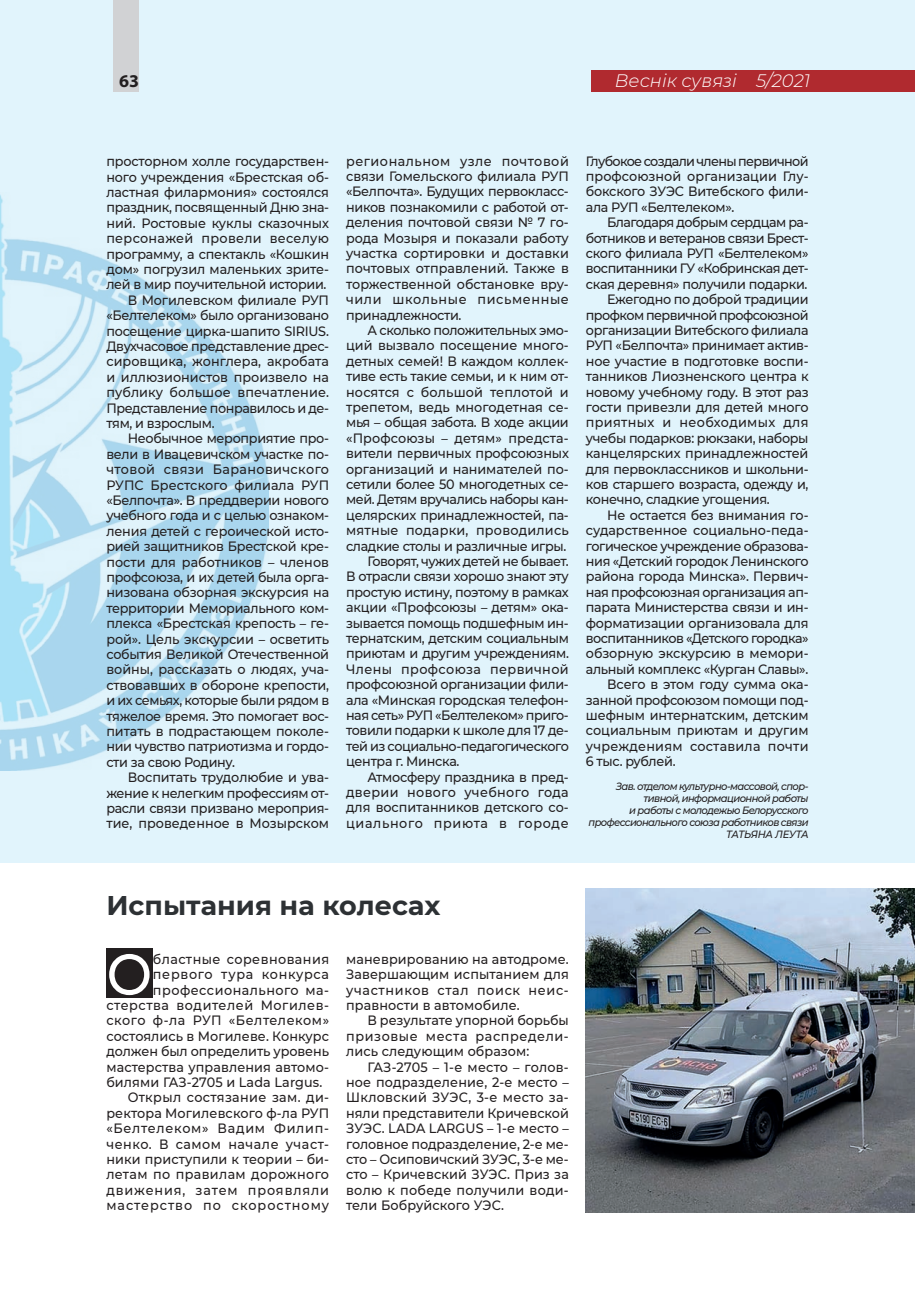
<style>
.page{position:relative;width:915px;height:1306px;background:#fff}
.page>*{position:absolute;margin:0;border:0;box-sizing:border-box;transform-origin:0 0}
._000_Text_OSNOV{font:500 57.45px "Montserrat";color:#fff;scale:.94 1}
._500_Text_OSNOV{font:700 27px "Montserrat";color:#2d3134}
.t1{font:italic 300 18px "Montserrat";color:#fff}
.t2{font:700 18px "Myriad Pro";color:#231f20}
._000_Text_OSNOV-2{font:500 13.5px/15.5px "Montserrat";color:#231f20;text-align:justify;scale:.94 1}
._000_Text_OSNOV-3{font:500 13.5px "Montserrat";letter-spacing:.04em;color:#231f20;scale:.94 1}
._000_Text_OSNOV-4{font:500 13.5px "Montserrat";letter-spacing:.045em;color:#231f20;scale:.94 1}
._000_Text_OSNOV-5{font:500 13.5px "Montserrat";letter-spacing:.035em;color:#231f20;scale:.94 1}
._000_Text_OSNOV-6{font:500 13.5px "Montserrat";letter-spacing:.055em;color:#231f20;scale:.94 1}
._000_Text_OSNOV-7{font:italic 500 10.5px/12px "Montserrat";letter-spacing:-.06em;color:#231f20;text-align:right;scale:.94 1}
._000_Text_OSNOV-8{font:italic 500 10.5px "Montserrat";letter-spacing:-.035em;color:#231f20;scale:.94 1}
</style>
<div class="page">
<div style="left:106px;top:947px;width:47px;height:50px;background:#231f20"></div>
<div style="left:0;top:0;width:914px;height:862px;background:#e1f4fc"></div>
<img style="left:0;top:194px;width:268px;height:577px">
<img style="left:585px;top:888px;width:329px;height:324px">
<div style="left:113px;top:0;width:25px;height:91px;background:#d1d2d4"></div>
<div style="left:591px;top:70px;width:323px;height:21px;background:#b02a2f"></div>
<h3 class="t2" style="left:119px;top:69px;width:21px">63</h3>
<h3 class="t1" style="left:614px;top:68px;width:197px">Веснiк сувязi 5/2021</h3>
<p class="_000_Text_OSNOV-2" style="left:106px;top:153px;width:238px">просторном холле государствен&shy;ного учреждения «Брестская об&shy;ластная филармония» состоялся праздник, посвященный Дню зна&shy;ний. Ростовые куклы сказочных персонажей провели веселую программу, а спектакль «Кошкин дом» погрузил маленьких зрите&shy;лей в мир поучительной истории.</p>
<p class="_000_Text_OSNOV-2" style="left:106px;top:292px;width:238px;text-indent:21px">В Могилевском филиале РУП «Белтелеком» было организовано посещение цирка-шапито SIRIUS.<br>Двухчасовое представление дрес&shy;сировщика, жонглера, акробата и иллюзионистов произвело на публику большое впечатление.<br>Представление понравилось и де&shy;тям, и взрослым.</p>
<p class="_000_Text_OSNOV-2" style="left:106px;top:430px;width:238px;text-indent:21px">Необычное мероприятие про&shy;вели в Ивацевичском участке по&shy;чтовой связи Барановичского РУПС Брестского филиала РУП «Белпочта». В преддверии нового учебного года и с целью ознаком&shy;ления детей с героической исто&shy;рией защитников Брестской кре&shy;пости для работников – членов профсоюза, и их детей была орга&shy;низована обзорная экскурсия на территории Мемориального ком&shy;плекса «Брестская крепость – ге&shy;рой». Цель экскурсии – осветить события Великой Отечественной войны, рассказать о людях, уча&shy;ствовавших в обороне крепости, и их семьях, которые были рядом в тяжелое время. Это помогает вос&shy;питать в подрастающем поколе&shy;нии чувство патриотизма и гордо&shy;сти за свою Родину.</p>
<p class="_000_Text_OSNOV-2" style="left:106px;top:769px;width:238px;text-indent:21px">Воспитать трудолюбие и ува&shy;жение к нелегким профессиям от&shy;расли связи призвано мероприя&shy;тие, проведенное в Мозырском</p>
<p class="_000_Text_OSNOV-2" style="left:346px;top:153px;width:238px">региональном узле почтовой связи Гомельского филиала РУП «Белпочта». Будущих первокласс&shy;ников познакомили с работой от&shy;деления почтовой связи № 7 го&shy;рода Мозыря и показали работу участка сортировки и доставки почтовых отправлений. Также в торжественной обстановке вру&shy;чили школьные письменные принадлежности.</p>
<p class="_000_Text_OSNOV-2" style="left:346px;top:322px;width:238px;text-indent:21px">А сколько положительных эмо&shy;ций вызвало посещение много&shy;детных семей! В каждом коллек&shy;тиве есть такие семьи, и к ним от&shy;носятся с большой теплотой и трепетом, ведь многодетная се&shy;мья – общая забота. В ходе акции «Профсоюзы – детям» предста&shy;вители первичных профсоюзных организаций и нанимателей по&shy;сетили более 50 многодетных се&shy;мей. Детям вручались наборы кан&shy;целярских принадлежностей, па&shy;мятные подарки, проводились сладкие столы и различные игры.</p>
<p class="_000_Text_OSNOV-2" style="left:346px;top:553px;width:238px;text-indent:21px">Говорят, чужих детей не бывает.<br>В отрасли связи хорошо знают эту простую истину, поэтому в рамках акции «Профсоюзы – детям» ока&shy;зывается помощь подшефным ин&shy;тернатским, детским социальным приютам и другим учреждениям.<br>Члены профсоюза первичной профсоюзной организации фили&shy;ала «Минская городская телефон&shy;ная сеть» РУП «Белтелеком» приго&shy;товили подарки к школе для 17 де&shy;тей из социально-педагогического центра г. Минска.</p>
<p class="_000_Text_OSNOV-2" style="left:346px;top:768px;width:238px;text-indent:21px">Атмосферу праздника в пред&shy;дверии нового учебного года для воспитанников детского со&shy;циального приюта в городе</p>
<p class="_000_Text_OSNOV-2" style="left:585px;top:153px;width:238px">Глубокое создали члены первичной профсоюзной организации Глу&shy;бокского ЗУЭС Витебского фили&shy;ала РУП «Белтелеком».</p>
<p class="_000_Text_OSNOV-2" style="left:585px;top:214px;width:238px;text-indent:21px">Благодаря добрым сердцам ра&shy;ботников и ветеранов связи Брест&shy;ского филиала РУП «Белтелеком» воспитанники ГУ «Кобринская дет&shy;ская деревня» получили подарки.</p>
<p class="_000_Text_OSNOV-2" style="left:585px;top:291px;width:238px;text-indent:21px">Ежегодно по доброй традиции профком первичной профсоюзной организации Витебского филиала РУП «Белпочта» принимает актив&shy;ное участие в подготовке воспи&shy;танников Лиозненского центра к новому учебному году. В этот раз гости привезли для детей много приятных и необходимых для учебы подарков: рюкзаки, наборы канцелярских принадлежностей для первоклассников и школьни&shy;ков старшего возраста, одежду и, конечно, сладкие угощения.</p>
<p class="_000_Text_OSNOV-2" style="left:585px;top:507px;width:238px;text-indent:21px">Не остается без внимания го&shy;сударственное социально-педа&shy;гогическое учреждение образова&shy;ния «Детский городок Ленинского района города Минска». Первич&shy;ная профсоюзная организация ап&shy;парата Министерства связи и ин&shy;форматизации организовала для воспитанников «Детского городка» обзорную экскурсию в мемори&shy;альный комплекс «Курган Славы».</p>
<p class="_000_Text_OSNOV-2" style="left:585px;top:676px;width:238px;text-indent:21px">Всего в этом году сумма ока&shy;занной профсоюзом помощи под&shy;шефным интернатским, детским социальным приютам и другим учреждениям составила почти 6 тыс. рублей.</p>
<p class="_000_Text_OSNOV-7" style="left:588px;top:780px;width:235px">Зав. отделом культурно-массовой, спор&shy;тивной, информационной работы<br>и работы с молодежью Белорусского профессионального союза работников связи</p>
<p class="_000_Text_OSNOV-8" style="left:726px;top:827px;width:89px">ТАТЬЯНА ЛЕУТА</p>
<p class="_500_Text_OSNOV" style="left:106px;top:885px;width:335px">Испытания на колесах</p>
<p class="_000_Text_OSNOV" style="left:106px;top:934px;width:50px">О</p>
<p class="_000_Text_OSNOV-5" style="left:153px;top:949px;width:189px">бластные соревнования</p>
<p class="_000_Text_OSNOV-2" style="left:346px;top:950px;width:238px">маневрированию на автодроме.<br>Завершающим испытанием для участников стал поиск неис&shy;правности в автомобиле.</p>
<p class="_000_Text_OSNOV-2" style="left:346px;top:1012px;width:238px;text-indent:21px">В результате упорной борьбы призовые места распредели&shy;лись следующим образом:</p>
<p class="_000_Text_OSNOV-2" style="left:346px;top:1058px;width:238px;text-indent:21px">ГАЗ-2705 – 1-е место – голов&shy;ное подразделение, 2-е место – Шкловский ЗУЭС, 3-е место за&shy;няли представители Кричевской ЗУЭС. LADA LARGUS – 1-е место – головное подразделение, 2-е ме&shy;сто – Осиповичский ЗУЭС, 3-е ме&shy;сто – Кричевский ЗУЭС. Приз за волю к победе получили води&shy;тели Бобруйского УЭС.</p>
<p class="_000_Text_OSNOV-6" style="left:153px;top:965px;width:189px">первого тура конкурса</p>
<p class="_000_Text_OSNOV-3" style="left:153px;top:980px;width:189px">профессионального ма-</p>
<p class="_000_Text_OSNOV-4" style="left:106px;top:995px;width:238px">стерства водителей Могилев-</p>
<p class="_000_Text_OSNOV-3" style="left:106px;top:1011px;width:238px">ского ф-ла РУП «Белтелеком»</p>
<p class="_000_Text_OSNOV-2" style="left:106px;top:1027px;width:238px">состоялись в Могилеве. Конкурс</p>
<p class="_000_Text_OSNOV-2" style="left:106px;top:1043px;width:238px">должен был определить уровень</p>
<p class="_000_Text_OSNOV-2" style="left:106px;top:1058px;width:238px">мастерства управления автомо-</p>
<p class="_000_Text_OSNOV-2" style="left:106px;top:1073px;width:231px">билями ГАЗ-2705 и Lada Largus.</p>
<p class="_000_Text_OSNOV-2" style="left:106px;top:1089px;width:238px;text-indent:21px">Открыл состязание зам. ди&shy;ректора Могилевского ф-ла РУП «Белтелеком» Вадим Филип&shy;ченко. В самом начале участ&shy;ники приступили к теории – би&shy;летам по правилам дорожного движения, затем проявляли мастерство по скоростному</p>
</div>
